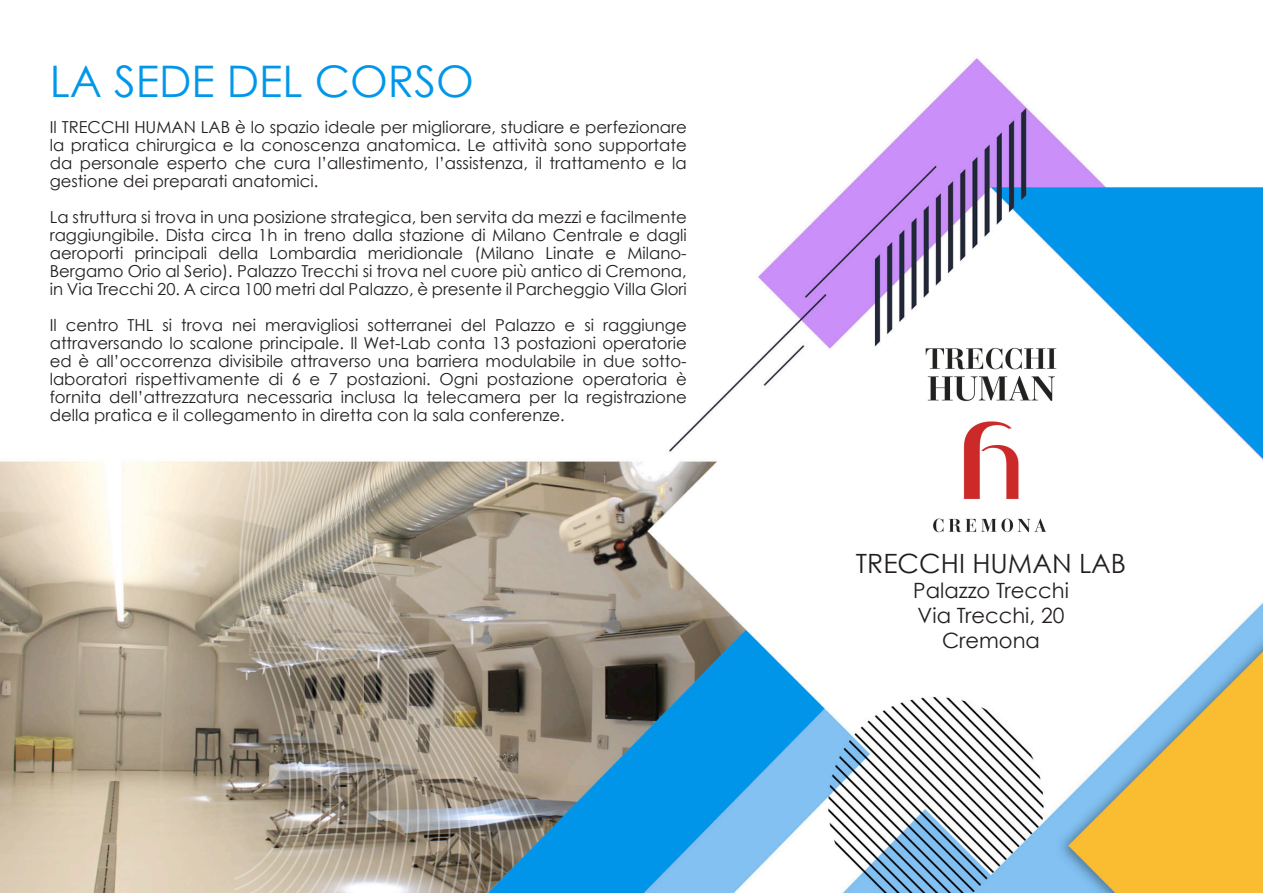
<style>
.page{position:relative;width:1263px;height:893px;background:#fff}
.page>*{position:absolute;margin:0;border:0;box-sizing:border-box;transform-origin:0 0}
.t1{font:43.5px "Century Gothic";color:#0097ea}
.t2{font:26.55px "Century Gothic";color:#231f20}
.t3{font:21px "Century Gothic";color:#231f20}
.t4{font:16.5px/18px "Century Gothic";color:#231f20;text-align:justify}
</style>
<div class="page">
<img style="left:0;top:57px;width:1263px;height:836px">
<img style="left:924px;top:344px;width:134px;height:192px">
<p class="t1" style="left:50px;top:55px;width:426px">LA SEDE DEL CORSO</p>
<p class="t4" style="left:50px;top:118px;width:638px">Il TRECCHI HUMAN LAB è lo spazio ideale per migliorare, studiare e perfezionare la pratica chirurgica e la conoscenza anatomica. Le attività sono supportate da personale esperto che cura l’allestimento, l’assistenza, il trattamento e la gestione dei preparati anatomici.</p>
<p class="t4" style="left:50px;top:208px;width:638px">La struttura si trova in una posizione strategica, ben servita da mezzi e facilmente raggiungibile. Dista circa 1h in treno dalla stazione di Milano Centrale e dagli aeroporti principali della Lombardia meridionale (Milano Linate e Milano-Bergamo Orio al Serio). Palazzo Trecchi si trova nel cuore più antico di Cremona, in Via Trecchi 20. A circa 100 metri dal Palazzo, è presente il Parcheggio Villa Glori</p>
<p class="t4" style="left:50px;top:316px;width:638px">Il centro THL si trova nei meravigliosi sotterranei del Palazzo e si raggiunge attraversando lo scalone principale. Il Wet-Lab conta 13 postazioni operatorie ed è all’occorrenza divisibile attraverso una barriera modulabile in due sotto&shy;laboratori rispettivamente di 6 e 7 postazioni. Ogni postazione operatoria è fornita dell’attrezzatura necessaria inclusa la telecamera per la registrazione della pratica e il collegamento in diretta con la sala conferenze.</p>
<p class="t2" style="left:856px;top:547px;width:272px">TRECCHI HUMAN LAB</p>
<p class="t3" style="left:913px;top:577px;width:157px">Palazzo Trecchi</p>
<p class="t3" style="left:917px;top:603px;width:148px">Via Trecchi, 20</p>
<p class="t3" style="left:942px;top:628px;width:99px">Cremona</p>
</div>
